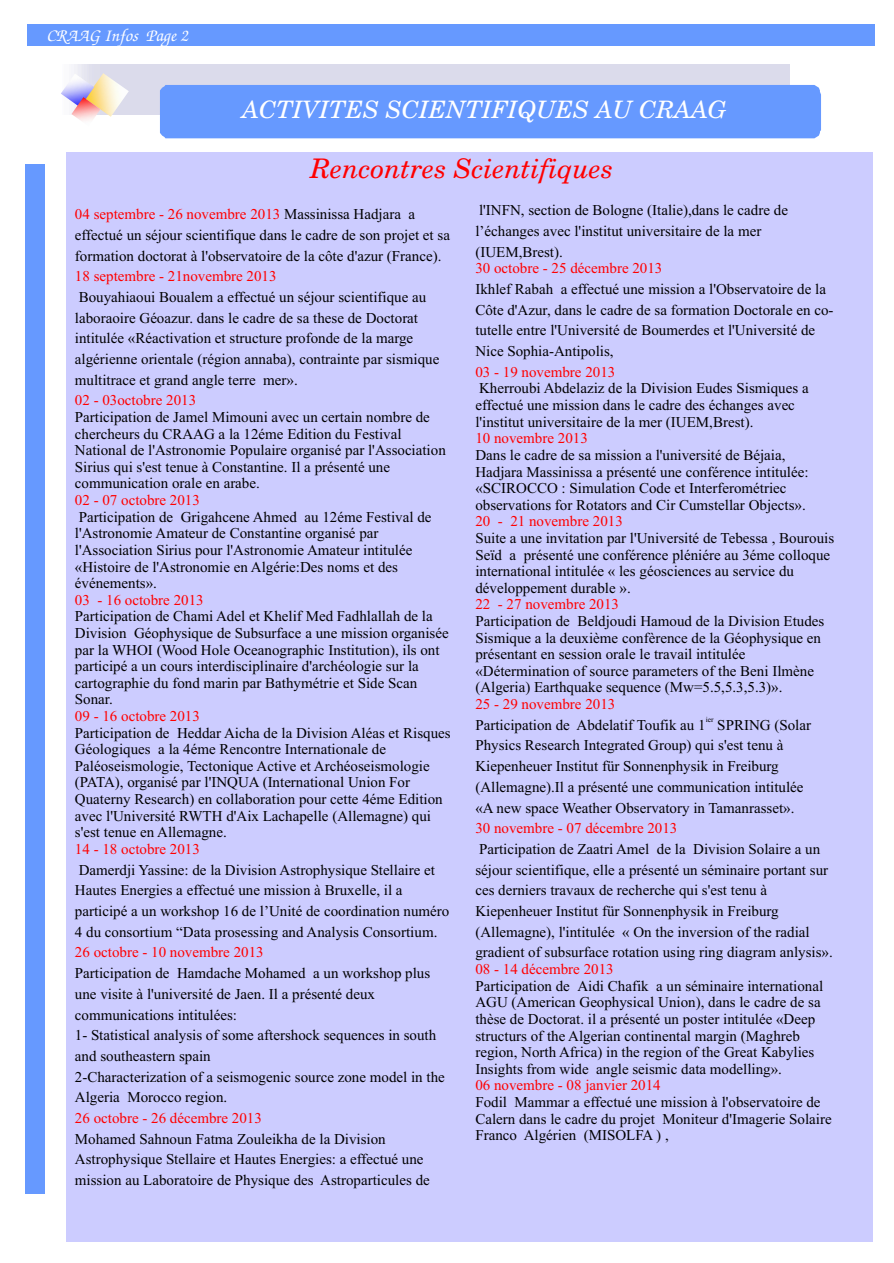
<style>
.page{position:relative;width:894px;height:1263px;background:#fff}
.page>*{position:absolute;margin:0;border:0;box-sizing:border-box;transform-origin:0 0}
.t1{font:italic 27px "New Century Schoolbook";color:#f00}
.t2{font:italic 24px "New Century Schoolbook";color:#fff}
.t3{font:italic 18px "ITC Zapf Chancery";color:#fff}
.t4{font:15px/16.6px "Times New Roman";color:#000}
.t5{font:15px "Times New Roman";color:#f00}
.t6{font:7.5px "Times New Roman";color:#000}
.s1{color:#000}
</style>
<div class="page">
<div style="left:27px;top:24px;width:847px;height:22px;background:#69f"></div>
<div style="left:25px;top:164px;width:19px;height:1029px;background:#69f"></div>
<div style="left:102px;top:64px;width:688px;height:51px;background:#dbdbeb"></div>
<div style="left:160px;top:85px;width:661px;height:53px;background:#69f"></div>
<hr style="left:65px;top:64px;width:1px;height:51px;background:#fafafc">
<hr style="left:66px;top:64px;width:1px;height:51px;background:#fafafc">
<hr style="left:67px;top:64px;width:1px;height:51px;background:#fafafc">
<hr style="left:68px;top:64px;width:1px;height:51px;background:#fafafc">
<hr style="left:69px;top:64px;width:1px;height:51px;background:#f7f7fa">
<hr style="left:70px;top:64px;width:2px;height:51px;background:#f7f7fa">
<hr style="left:72px;top:64px;width:1px;height:51px;background:#f5f5fa">
<hr style="left:73px;top:64px;width:1px;height:51px;background:#f5f5fa">
<hr style="left:75px;top:64px;width:1px;height:51px;background:#f2f2f7">
<hr style="left:76px;top:64px;width:1px;height:51px;background:#f2f2f7">
<hr style="left:77px;top:64px;width:1px;height:51px;background:#f0f0f5">
<hr style="left:78px;top:64px;width:1px;height:51px;background:#ededf5">
<hr style="left:79px;top:64px;width:1px;height:51px;background:#ededf5">
<hr style="left:80px;top:64px;width:1px;height:51px;background:#ededf5">
<hr style="left:81px;top:64px;width:2px;height:51px;background:#ebebf2">
<hr style="left:83px;top:64px;width:1px;height:51px;background:#e8e8f2">
<hr style="left:84px;top:64px;width:1px;height:51px;background:#e8e8f2">
<hr style="left:85px;top:64px;width:1px;height:51px;background:#e6e6f0">
<hr style="left:86px;top:64px;width:1px;height:51px;background:#e6e6f0">
<hr style="left:87px;top:64px;width:1px;height:51px;background:#e3e3f0">
<hr style="left:88px;top:64px;width:1px;height:51px;background:#e3e3ed">
<hr style="left:89px;top:64px;width:1px;height:51px;background:#e0e0ed">
<hr style="left:90px;top:64px;width:1px;height:51px;background:#e0e0ed">
<hr style="left:91px;top:64px;width:2px;height:51px;background:#e0e0ed">
<hr style="left:93px;top:64px;width:2px;height:51px;background:#dedeed">
<hr style="left:95px;top:64px;width:2px;height:51px;background:#dedeeb">
<hr style="left:97px;top:64px;width:3px;height:51px;background:#dedeeb">
<hr style="left:100px;top:64px;width:1px;height:51px;background:#dbdbeb">
<img style="left:94px;top:73px;width:35px;height:44px">
<img style="left:61px;top:75px;width:33px;height:26px">
<img style="left:71px;top:97px;width:30px;height:24px">
<div style="left:66px;top:152px;width:806px;height:1089px;background:#ccf"></div>
<p class="t3" style="left:46px;top:28px;width:143px">CRAAG Infos Page 2</p>
<h2 class="t2" style="left:242px;top:101px;width:486px">ACTIVITES SCIENTIFIQUES AU CRAAG</h2>
<h1 class="t1" style="left:310px;top:158px;width:304px">Rencontres Scientifiques</h1>
<p class="t5" style="left:75px;top:209px;width:328px">04 septembre - 26 novembre 2013 <span class="s1">Massinissa Hadjara</span></p>
<p class="t4" style="left:75px;top:205px;width:377px;line-height:20.7px;text-indent:334px">a effectué un séjour scientifique dans le cadre de son projet et sa formation doctorat à l'observatoire de la côte d'azur (France).</p>
<p class="t5" style="left:75px;top:271px;width:203px">18 septembre - 21novembre 2013</p>
<p class="t4" style="left:79px;top:290px;width:349px">Bouyahiaoui Boualem a effectué un séjour scientifique au</p>
<p class="t4" style="left:75px;top:309px;width:366px;line-height:20.7px">laboraoire Géoazur. dans le cadre de sa these de Doctorat intitulée «Réactivation et structure profonde de la marge algérienne orientale (région annaba), contrainte par sismique multitrace et grand angle terre mer».</p>
<p class="t4" style="left:75px;top:410px;width:372px">Participation de Jamel Mimouni avec un certain nombre de chercheurs du CRAAG a la 12éme Edition du Festival National de l'Astronomie Populaire organisé par l'Association Sirius qui s'est tenue à Constantine. Il a présenté une communication orale en arabe.</p>
<p class="t4" style="left:75px;top:510px;width:358px">Participation de Grigahcene Ahmed au 12éme Festival de l'Astronomie Amateur de Constantine organisé par l'Association Sirius pour l'Astronomie Amateur intitulée «Histoire de l'Astronomie en Algérie:Des noms et des événements».</p>
<p class="t4" style="left:75px;top:609px;width:375px">Participation de Chami Adel et Khelif Med Fadhlallah de la Division Géophysique de Subsurface a une mission organisée par la WHOI (Wood Hole Oceanographic Institution), ils ont participé a un cours interdisciplinaire d'archéologie sur la cartographie du fond marin par Bathymétrie et Side Scan Sonar.</p>
<p class="t4" style="left:75px;top:726px;width:377px">Participation de Heddar Aicha de la Division Aléas et Risques Géologiques a la 4éme Rencontre Internationale de Paléoseismologie, Tectonique Active et Archéoseismologie (PATA), organisé par l'INQUA (International Union For Quaterny Research) en collaboration pour cette 4éme Edition avec l'Université RWTH d'Aix Lachapelle (Allemagne) qui s'est tenue en Allemagne.</p>
<p class="t5" style="left:75px;top:395px;width:123px">02 - 03octobre 2013</p>
<p class="t5" style="left:75px;top:495px;width:126px">02 - 07 octobre 2013</p>
<p class="t5" style="left:75px;top:594px;width:130px">03 - 16 octobre 2013</p>
<p class="t5" style="left:75px;top:711px;width:126px">09 - 16 octobre 2013</p>
<p class="t5" style="left:75px;top:844px;width:126px">14 - 18 octobre 2013</p>
<p class="t4" style="left:79px;top:863px;width:358px">Damerdji Yassine: de la Division Astrophysique Stellaire et</p>
<p class="t4" style="left:75px;top:881px;width:376px;line-height:20.7px">Hautes Energies a effectué une mission à Bruxelle, il a participé a un workshop 16 de l’Unité de coordination numéro<br>4 du consortium “Data prosessing and Analysis Consortium.</p>
<p class="t4" style="left:75px;top:964px;width:371px;line-height:20.7px;text-indent:238px">a un workshop plus une visite à l'université de Jaen. Il a présenté deux communications intitulées:<br>1- Statistical analysis of some aftershock sequences in south and southeastern spain<br>2-Characterization of a seismogenic source zone model in the Algeria Morocco region.</p>
<p class="t4" style="left:75px;top:1130px;width:356px;line-height:20.7px">Mohamed Sahnoun Fatma Zouleikha de la Division<br>Astrophysique Stellaire et Hautes Energies: a effectué une mission au Laboratoire de Physique des Astroparticules de</p>
<p class="t5" style="left:75px;top:947px;width:190px">26 octobre - 10 novembre 2013</p>
<p class="t4" style="left:75px;top:966px;width:232px">Participation de Hamdache Mohamed</p>
<p class="t5" style="left:75px;top:1113px;width:189px">26 octobre - 26 décembre 2013</p>
<p class="t4" style="left:475px;top:201px;width:314px;line-height:20.7px">l'INFN, section de Bologne (Italie),dans le cadre de l’échanges avec l'institut universitaire de la mer (IUEM,Brest).</p>
<p class="t4" style="left:475px;top:280px;width:360px;line-height:20.7px;text-indent:85px">a effectué une mission a l'Observatoire de la Côte d'Azur, dans le cadre de sa formation Doctorale en co&shy;tutelle entre l'Université de Boumerdes et l'Université de Nice Sophia-Antipolis,</p>
<p class="t4" style="left:475px;top:382px;width:335px">Kherroubi Abdelaziz de la Division Eudes Sismiques a effectué une mission dans le cadre des échanges avec l'institut universitaire de la mer (IUEM,Brest).</p>
<p class="t4" style="left:475px;top:448px;width:335px">Dans le cadre de sa mission a l'université de Béjaia, Hadjara Massinissa a présenté une conférence intitulée: «SCIROCCO : Simulation Code et Interferométriec observations for Rotators and Cir Cumstellar Objects».</p>
<p class="t4" style="left:475px;top:531px;width:360px">Suite a une invitation par l'Université de Tebessa , Bourouis Seïd a présenté une conférence pléniére au 3éme colloque international intitulée « les géosciences au service du développement durable ».</p>
<p class="t4" style="left:475px;top:614px;width:351px">Participation de Beldjoudi Hamoud de la Division Etudes Sismique a la deuxième confèrence de la Géophysique en présentant en session orale le travail intitulée «Détermination of source parameters of the Beni Ilmène (Algeria) Earthquake sequence (Mw=5.5,5.3,5.3)».</p>
<p class="t6" style="left:706px;top:717px;width:9px">ier</p>
<p class="t4" style="left:475px;top:716px;width:337px;line-height:20.7px">Participation de Abdelatif Toufik au 1 SPRING (Solar Physics Research Integrated Group) qui s'est tenu à Kiepenheuer Institut für Sonnenphysik in Freiburg (Allemagne).Il a présenté une communication intitulée «A new space Weather Observatory in Tamanrasset».</p>
<p class="t4" style="left:475px;top:840px;width:359px;line-height:20.7px;text-indent:182px">de la Division Solaire a un séjour scientifique, elle a présenté un séminaire portant sur ces derniers travaux de recherche qui s'est tenu à Kiepenheuer Institut für Sonnenphysik in Freiburg (Allemagne), l'intitulée « On the inversion of the radial gradient of subsurface rotation using ring diagram anlysis».</p>
<p class="t4" style="left:475px;top:979px;width:349px">Participation de Aidi Chafik a un séminaire international AGU (American Geophysical Union), dans le cadre de sa thèse de Doctorat. il a présenté un poster intitulée «Deep structurs of the Algerian continental margin (Maghreb region, North Africa) in the region of the Great Kabylies Insights from wide angle seismic data modelling».</p>
<p class="t4" style="left:475px;top:1095px;width:358px">Fodil Mammar a effectué une mission à l'observatoire de<br>Calern dans le cadre du projet Moniteur d'Imagerie Solaire<br>Franco Algérien (MISOLFA ) ,</p>
<p class="t5" style="left:475px;top:263px;width:189px">30 octobre - 25 décembre 2013</p>
<p class="t4" style="left:475px;top:282px;width:79px">Ikhlef Rabah</p>
<p class="t5" style="left:475px;top:366px;width:141px">03 - 19 novembre 2013</p>
<p class="t5" style="left:475px;top:433px;width:114px">10 novembre 2013</p>
<p class="t5" style="left:475px;top:516px;width:149px">20 - 21 novembre 2013</p>
<p class="t5" style="left:475px;top:599px;width:145px">22 - 27 novembre 2013</p>
<p class="t5" style="left:475px;top:699px;width:141px">25 - 29 novembre 2013</p>
<p class="t5" style="left:475px;top:823px;width:204px">30 novembre - 07 décembre 2013</p>
<p class="t4" style="left:479px;top:842px;width:172px">Participation de Zaatri Amel</p>
<p class="t5" style="left:475px;top:964px;width:140px">08 - 14 décembre 2013</p>
<p class="t5" style="left:475px;top:1080px;width:187px">06 novembre - 08 janvier 2014</p>
</div>
